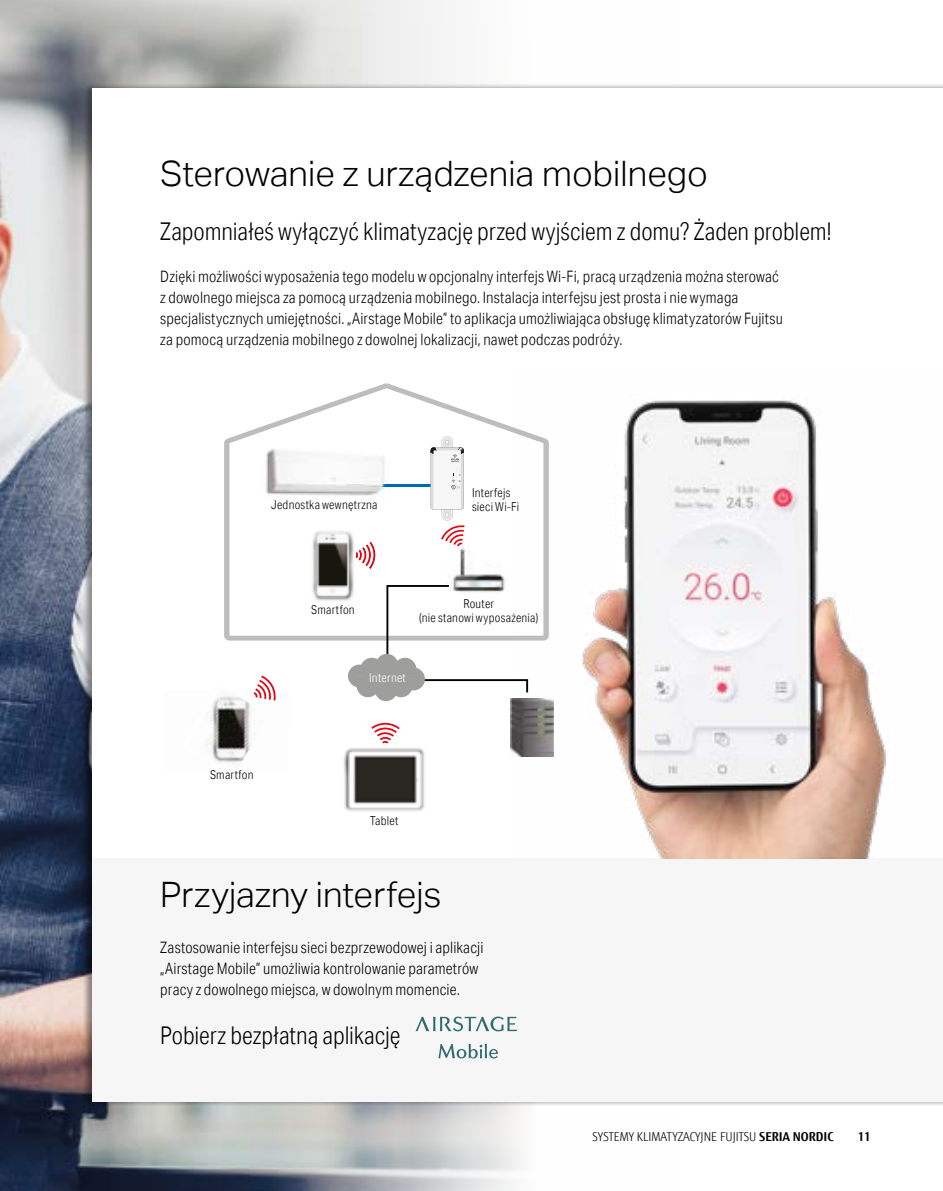
<style>
.page{position:relative;width:943px;height:1191px;background:#fff}
.page>*{position:absolute;margin:0;border:0;box-sizing:border-box;transform-origin:0 0}
.t1{font:300 35px "Aktiv Grotesk";letter-spacing:.005em;color:#000}
.t2{font:300 24.5px "Aktiv Grotesk Cd";letter-spacing:-.005em;color:#000}
.t3{font:300 15.75px/21px "Aktiv Grotesk Cd";letter-spacing:.01em;color:#000}
.t4{font:300 12.25px/14px "Aktiv Grotesk Cd";letter-spacing:.02em;color:#000;text-align:center}
.t5{font:300 12.25px "Fujitsu Sans";color:#000;scale:.96 1}
.t6{font:300 12.25px "Aktiv Grotesk Cd";letter-spacing:.02em;color:#fff}
.t7{font:700 12.25px "Fujitsu Sans";color:#000}
.s1{font-weight:700}
</style>
<div class="page">
<img style="left:0;top:0;width:521px;height:1191px">
<div style="left:92px;top:88px;width:851px;height:1013px;background:#fff"></div>
<div style="left:92px;top:858px;width:851px;height:243px;background:#f6f6f6"></div>
<img style="left:518px;top:400px;width:368px;height:458px">
<svg style="left:224px;top:383px;width:325px;height:257px"></svg>
<hr style="left:347px;top:484px;width:90px;height:3px;background:#0069b5">
<img style="left:267px;top:524px;width:132px;height:84px">
<svg style="left:355px;top:538px;width:20px;height:34px"></svg>
<img style="left:362px;top:547px;width:3px;height:16px">
<img style="left:365px;top:544px;width:4px;height:22px">
<img style="left:369px;top:542px;width:6px;height:27px">
<img style="left:311px;top:530px;width:44px;height:72px">
<img style="left:445px;top:535px;width:65px;height:49px">
<img style="left:253px;top:435px;width:148px;height:75px">
<img style="left:347px;top:484px;width:54px;height:3px">
<img style="left:344px;top:748px;width:80px;height:63px">
<img style="left:205px;top:696px;width:48px;height:67px">
<img style="left:510px;top:699px;width:43px;height:57px">
<svg style="left:371px;top:722px;width:29px;height:22px"></svg>
<svg style="left:253px;top:675px;width:23px;height:25px"></svg>
<svg style="left:430px;top:436px;width:35px;height:111px"></svg>
<svg style="left:348px;top:584px;width:181px;height:117px"></svg>
<svg style="left:415px;top:1016px;width:102px;height:15px"></svg>
<svg style="left:438px;top:1044px;width:60px;height:14px"></svg>
<h1 class="t1" style="left:160px;top:153px;width:549px">Sterowanie z urządzenia mobilnego</h1>
<h2 class="t2" style="left:160px;top:217px;width:672px">Zapomniałeś wyłączyć klimatyzację przed wyjściem z domu? Żaden problem!</h2>
<p class="t3" style="left:160px;top:266px;width:624px">Dzięki możliwości wyposażenia tego modelu w opcjonalny interfejs Wi-Fi, pracą urządzenia można sterować z dowolnego miejsca za pomocą urządzenia mobilnego. Instalacja interfejsu jest prosta i nie wymaga specjalistycznych umiejętności. „Airstage Mobile” to aplikacja umożliwiająca obsługę klimatyzatorów Fujitsu za pomocą urządzenia mobilnego z dowolnej lokalizacji, nawet podczas podróży.</p>
<p class="t4" style="left:271px;top:498px;width:108px">Jednostka wewnętrzna</p>
<p class="t4" style="left:472px;top:485px;width:49px;text-align:left">Interfejs sieci Wi-Fi</p>
<p class="t4" style="left:210px;top:767px;width:45px">Smartfon</p>
<p class="t4" style="left:311px;top:602px;width:45px">Smartfon</p>
<p class="t4" style="left:419px;top:596px;width:120px">Router<br>(nie stanowi wyposażenia)</p>
<p class="t6" style="left:369px;top:670px;width:38px">Internet</p>
<p class="t4" style="left:370px;top:813px;width:30px">Tablet</p>
<h1 class="t1" style="left:160px;top:874px;width:283px">Przyjazny interfejs</h1>
<p class="t3" style="left:160px;top:937px;width:325px">Zastosowanie interfejsu sieci bezprzewodowej i aplikacji „Airstage Mobile” umożliwia kontrolowanie parametrów pracy z dowolnego miejsca, w dowolnym momencie.</p>
<h2 class="t2" style="left:160px;top:1020px;width:242px">Pobierz bezpłatną aplikację</h2>
<p class="t5" style="left:592px;top:1129px;width:253px">SYSTEMY KLIMATYZACYJNE FUJITSU <span class="s1">SERIA NORDIC</span></p>
<p class="t7" style="left:858px;top:1129px;width:14px">11</p>
</div>
